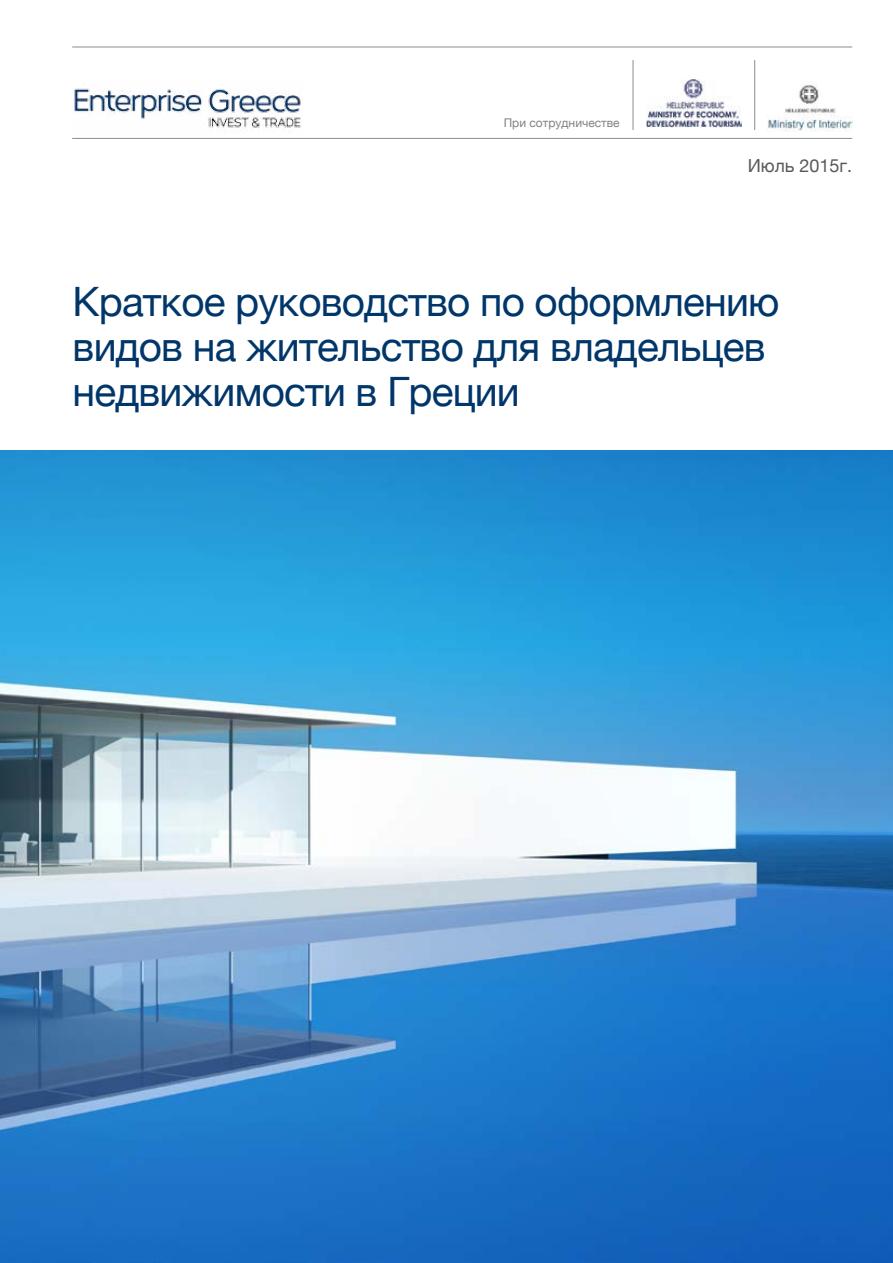
<style>
.page{position:relative;width:893px;height:1263px;background:#fff}
.page>*{position:absolute;margin:0;border:0;box-sizing:border-box;transform-origin:0 0}
.t1{font:40.5px/45px "Helvetica Neue";letter-spacing:-.02em;color:#003669}
.t2{font:18px "Helvetica Neue";color:#58595b}
.t3{font:12px "Helvetica Neue";color:#808285}
</style>
<div class="page">
<img style="left:0;top:451px;width:893px;height:812px">
<hr style="left:72px;top:47px;width:780px;height:1px;background:#8a8c8e">
<hr style="left:72px;top:138px;width:780px;height:1px;background:#8a8c8e">
<img style="left:72px;top:88px;width:230px;height:45px">
<hr style="left:754px;top:60px;width:1px;height:70px;background:#8a8c8e">
<hr style="left:633px;top:60px;width:1px;height:70px;background:#8a8c8e">
<img style="left:768px;top:84px;width:84px;height:47px">
<img style="left:646px;top:80px;width:95px;height:48px">
<p class="t3" style="left:504px;top:114px;width:118px">При сотрудничестве</p>
<p class="t2" style="left:748px;top:153px;width:106px">Июль 2015г.</p>
<p class="t1" style="left:73px;top:282px;width:708px">Краткое руководство по оформлению видов на жительство для владельцев недвижимости в Греции</p>
</div>
